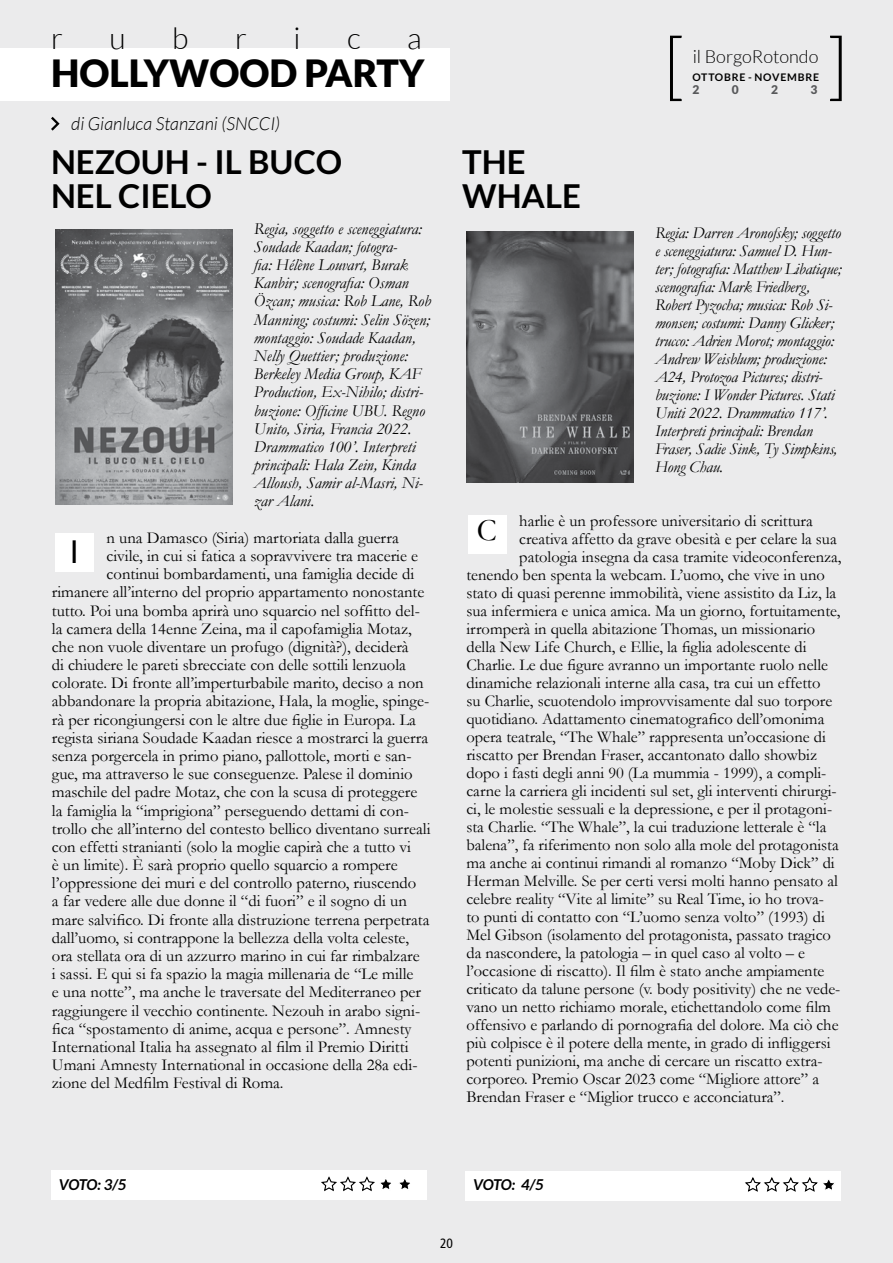
<style>
.page{position:relative;width:893px;height:1263px;background:#fff}
.page>*{position:absolute;margin:0;border:0;box-sizing:border-box;transform-origin:0 0}
.t1{font:300 73.5px "Lato";color:#000}
.t2{font:900 37.5px "Lato";color:#000}
.t3{font:700 33px/34.5px "Lato";color:#000}
.t4{font:31.5px "Lato";color:#000}
.t5{font:31.5px "Garamond";color:#000}
.t6{font:300 30px "Lato";color:#000}
.t7{font:italic 300 18px "Lato";color:#000}
.t8{font:300 18px "Lato";color:#000}
.t9{font:16.65px "Garamond";color:#000}
.t10{font:italic 16.65px/18.1px "Garamond";color:#000}
.t11{font:16.5px "Garamond";color:#000}
.t12{font:italic 16.5px/18px "Garamond";letter-spacing:-.01em;color:#000}
.t13{font:italic 700 15px "Lato";letter-spacing:-.04em;color:#000}
.t14{font:condensed 13.5px "Frutiger LT Std";color:#000}
.t15{font:900 12px "Lato";color:#58595b}
.t16{font:700 10.5px "Lato";letter-spacing:.075em;color:#000}
</style>
<div class="page">
<div style="left:0;top:0;width:892px;height:1263px;background:#ebebec"></div>
<div style="left:0;top:48px;width:450px;height:52px;background:#fff"></div>
<svg style="left:51px;top:117px;width:9px;height:14px"></svg>
<div style="left:51px;top:1170px;width:376px;height:30px;background:#fff"></div>
<svg style="left:321px;top:1176px;width:89px;height:16px"></svg>
<div style="left:465px;top:1170px;width:376px;height:30px;background:#fff"></div>
<svg style="left:745px;top:1177px;width:89px;height:15px"></svg>
<div style="left:55px;top:533px;width:39px;height:38px;background:#fff"></div>
<img style="left:55px;top:230px;width:178px;height:274px">
<div style="left:468px;top:515px;width:38px;height:38px;background:#fff"></div>
<img style="left:466px;top:231px;width:168px;height:251px">
<h3 class="t6" style="left:51px;top:22px;width:13px">r</h3>
<h3 class="t6" style="left:109px;top:22px;width:18px">u</h3>
<h3 class="t6" style="left:172px;top:22px;width:18px">b</h3>
<h3 class="t6" style="left:235px;top:22px;width:13px">r</h3>
<h3 class="t6" style="left:293px;top:22px;width:9px">i</h3>
<h3 class="t6" style="left:347px;top:22px;width:15px">c</h3>
<h3 class="t6" style="left:407px;top:22px;width:16px">a</h3>
<h2 class="t2" style="left:51px;top:52px;width:375px">HOLLYWOOD PARTY</h2>
<p class="t7" style="left:71px;top:114px;width:211px">di Gianluca Stanzani (SNCCI)</p>
<h3 class="t3" style="left:51px;top:144px;width:293px">NEZOUH - IL BUCO<br>NEL CIELO</h3>
<p class="t10" style="left:254px;top:219px;width:179px">Regia, soggetto e sceneggiatura:<br>Soudade Kaadan; fotogra-<br>fia: Hélène Louvart, Burak<br>Kanbir; scenografia: Osman<br>Özcan; musica: Rob Lane, Rob<br>Manning; costumi: Selin Sözen; montaggio: Soudade Kaadan,<br>Nelly Quettier; produzione:<br>Berkeley Media Group, KAF<br>Production, Ex-Nihilo; distri&shy;buzione: Officine UBU. Regno<br>Unito, Siria, Francia 2022.<br>Drammatico 100’. Interpreti principali: Hala Zein, Kinda<br>Alloush, Samir al-Masri, Ni&shy;zar Alani.</p>
<p class="t9" style="left:107px;top:528px;width:294px">n una Damasco (Siria) martoriata dalla guerra</p>
<p class="t9" style="left:107px;top:546px;width:313px">civile, in cui si fatica a sopravvivere tra macerie e</p>
<p class="t9" style="left:107px;top:564px;width:309px">continui bombardamenti, una famiglia decide di</p>
<p class="t9" style="left:52px;top:582px;width:374px">rimanere all’interno del proprio appartamento nonostante</p>
<p class="t9" style="left:52px;top:600px;width:370px">tutto. Poi una bomba aprirà uno squarcio nel soffitto del-</p>
<p class="t9" style="left:52px;top:618px;width:361px">la camera della 14enne Zeina, ma il capofamiglia Motaz,</p>
<p class="t9" style="left:52px;top:637px;width:358px">che non vuole diventare un profugo (dignità?), deciderà</p>
<p class="t9" style="left:52px;top:655px;width:356px">di chiudere le pareti sbrecciate con delle sottili lenzuola</p>
<p class="t9" style="left:52px;top:673px;width:373px">colorate. Di fronte all’imperturbabile marito, deciso a non</p>
<p class="t9" style="left:52px;top:691px;width:379px">abbandonare la propria abitazione, Hala, la moglie, spinge-</p>
<p class="t9" style="left:52px;top:709px;width:366px">rà per ricongiungersi con le altre due figlie in Europa. La</p>
<p class="t9" style="left:52px;top:727px;width:378px">regista siriana Soudade Kaadan riesce a mostrarci la guerra</p>
<p class="t9" style="left:52px;top:746px;width:361px">senza porgercela in primo piano, pallottole, morti e san-</p>
<p class="t9" style="left:52px;top:764px;width:362px">gue, ma attraverso le sue conseguenze. Palese il dominio</p>
<p class="t9" style="left:52px;top:782px;width:367px">maschile del padre Motaz, che con la scusa di proteggere</p>
<p class="t9" style="left:52px;top:800px;width:359px">la famiglia la “imprigiona” perseguendo dettami di con-</p>
<p class="t9" style="left:52px;top:818px;width:380px">trollo che all’interno del contesto bellico diventano surreali</p>
<p class="t9" style="left:52px;top:837px;width:361px">con effetti stranianti (solo la moglie capirà che a tutto vi</p>
<p class="t9" style="left:52px;top:855px;width:347px">è un limite). È sarà proprio quello squarcio a rompere</p>
<p class="t9" style="left:52px;top:873px;width:366px">l’oppressione dei muri e del controllo paterno, riuscendo</p>
<p class="t9" style="left:52px;top:891px;width:356px">a far vedere alle due donne il “di fuori” e il sogno di un</p>
<p class="t9" style="left:52px;top:909px;width:379px">mare salvifico. Di fronte alla distruzione terrena perpetrata</p>
<p class="t9" style="left:52px;top:927px;width:359px">dall’uomo, si contrappone la bellezza della volta celeste,</p>
<p class="t9" style="left:52px;top:946px;width:369px">ora stellata ora di un azzurro marino in cui far rimbalzare</p>
<p class="t9" style="left:52px;top:964px;width:363px">i sassi. E qui si fa spazio la magia millenaria de “Le mille</p>
<p class="t9" style="left:52px;top:982px;width:371px">e una notte”, ma anche le traversate del Mediterraneo per</p>
<p class="t9" style="left:52px;top:1000px;width:370px">raggiungere il vecchio continente. Nezouh in arabo signi-</p>
<p class="t9" style="left:52px;top:1018px;width:361px">fica “spostamento di anime, acqua e persone”. Amnesty</p>
<p class="t9" style="left:52px;top:1037px;width:358px">International Italia ha assegnato al film il Premio Diritti</p>
<p class="t9" style="left:52px;top:1055px;width:367px">Umani Amnesty International in occasione della 28a edi-</p>
<p class="t9" style="left:52px;top:1073px;width:233px">zione del Medfilm Festival di Roma.</p>
<h3 class="t4" style="left:69px;top:534px;width:11px">I</h3>
<h3 class="t3" style="left:462px;top:144px;width:120px">THE<br>WHALE</h3>
<h1 class="t1" style="left:664px;top:26px;width:24px">[</h1>
<p class="t8" style="left:693px;top:47px;width:127px">il BorgoRotondo</p>
<p class="t16" style="left:692px;top:72px;width:128px">OTTOBRE - NOVEMBRE</p>
<p class="t15" style="left:692px;top:83px;width:8px">2</p>
<p class="t15" style="left:732px;top:83px;width:8px">0</p>
<p class="t15" style="left:771px;top:83px;width:8px">2</p>
<p class="t15" style="left:810px;top:83px;width:8px">3</p>
<p class="t12" style="left:655px;top:224px;width:188px">Regia: Darren Aronofsky; soggetto e sceneggiatura: Samuel D. Hun&shy;ter; fotografia: Matthew Libatique; scenografia: Mark Friedberg,<br>Robert Pyzocha; musica: Rob Si&shy;monsen; costumi: Danny Glicker; trucco: Adrien Morot; montaggio:<br>Andrew Weisblum; produzione:<br>A24, Protozoa Pictures; distri&shy;buzione: I Wonder Pictures. Stati<br>Uniti 2022. Drammatico 117’.<br>Interpreti principali: Brendan<br>Fraser, Sadie Sink, Ty Simpkins,<br>Hong Chau.</p>
<p class="t11" style="left:519px;top:511px;width:295px">harlie è un professore universitario di scrittura</p>
<p class="t11" style="left:519px;top:529px;width:319px">creativa affetto da grave obesità e per celare la sua</p>
<p class="t11" style="left:519px;top:547px;width:324px">patologia insegna da casa tramite videoconferenza,</p>
<p class="t11" style="left:466px;top:565px;width:360px">tenendo ben spenta la webcam. L’uomo, che vive in uno</p>
<p class="t11" style="left:466px;top:583px;width:371px">stato di quasi perenne immobilità, viene assistito da Liz, la</p>
<p class="t11" style="left:466px;top:601px;width:375px">sua infermiera e unica amica. Ma un giorno, fortuitamente,</p>
<p class="t11" style="left:466px;top:619px;width:350px">irromperà in quella abitazione Thomas, un missionario</p>
<p class="t11" style="left:466px;top:637px;width:342px">della New Life Church, e Ellie, la figlia adolescente di</p>
<p class="t11" style="left:466px;top:655px;width:363px">Charlie. Le due figure avranno un importante ruolo nelle</p>
<p class="t11" style="left:466px;top:673px;width:355px">dinamiche relazionali interne alla casa, tra cui un effetto</p>
<p class="t11" style="left:466px;top:691px;width:367px">su Charlie, scuotendolo improvvisamente dal suo torpore</p>
<p class="t11" style="left:466px;top:709px;width:359px">quotidiano. Adattamento cinematografico dell’omonima</p>
<p class="t11" style="left:466px;top:727px;width:361px">opera teatrale, “The Whale” rappresenta un’occasione di</p>
<p class="t11" style="left:466px;top:745px;width:352px">riscatto per Brendan Fraser, accantonato dallo showbiz</p>
<p class="t11" style="left:466px;top:763px;width:361px">dopo i fasti degli anni 90 (La mummia - 1999), a compli-</p>
<p class="t11" style="left:466px;top:781px;width:372px">carne la carriera gli incidenti sul set, gli interventi chirurgi-</p>
<p class="t11" style="left:466px;top:799px;width:367px">ci, le molestie sessuali e la depressione, e per il protagoni-</p>
<p class="t11" style="left:466px;top:817px;width:361px">sta Charlie. “The Whale”, la cui traduzione letterale è “la</p>
<p class="t11" style="left:466px;top:835px;width:374px">balena”, fa riferimento non solo alla mole del protagonista</p>
<p class="t11" style="left:466px;top:853px;width:370px">ma anche ai continui rimandi al romanzo “Moby Dick” di</p>
<p class="t11" style="left:466px;top:871px;width:373px">Herman Melville. Se per certi versi molti hanno pensato al</p>
<p class="t11" style="left:466px;top:889px;width:359px">celebre reality “Vite al limite” su Real Time, io ho trova-</p>
<p class="t11" style="left:466px;top:907px;width:360px">to punti di contatto con “L’uomo senza volto” (1993) di</p>
<p class="t11" style="left:466px;top:925px;width:366px">Mel Gibson (isolamento del protagonista, passato tragico</p>
<p class="t11" style="left:466px;top:943px;width:340px">da nascondere, la patologia – in quel caso al volto – e</p>
<p class="t11" style="left:466px;top:961px;width:359px">l’occasione di riscatto). Il film è stato anche ampiamente</p>
<p class="t11" style="left:466px;top:979px;width:375px">criticato da talune persone (v. body positivity) che ne vede-</p>
<p class="t11" style="left:466px;top:997px;width:366px">vano un netto richiamo morale, etichettandolo come film</p>
<p class="t11" style="left:466px;top:1015px;width:374px">offensivo e parlando di pornografia del dolore. Ma ciò che</p>
<p class="t11" style="left:466px;top:1033px;width:366px">più colpisce è il potere della mente, in grado di infliggersi</p>
<p class="t11" style="left:466px;top:1051px;width:358px">potenti punizioni, ma anche di cercare un riscatto extra-</p>
<p class="t11" style="left:466px;top:1069px;width:354px">corporeo. Premio Oscar 2023 come “Migliore attore” a</p>
<p class="t11" style="left:466px;top:1087px;width:320px">Brendan Fraser e “Miglior trucco e acconciatura”.</p>
<h3 class="t5" style="left:477px;top:511px;width:22px">C</h3>
<p class="t13" style="left:59px;top:1176px;width:69px">VOTO: 3/5</p>
<p class="t13" style="left:473px;top:1176px;width:72px">VOTO: 4/5</p>
<p class="t14" style="left:440px;top:1236px;width:14px">20</p>
</div>
